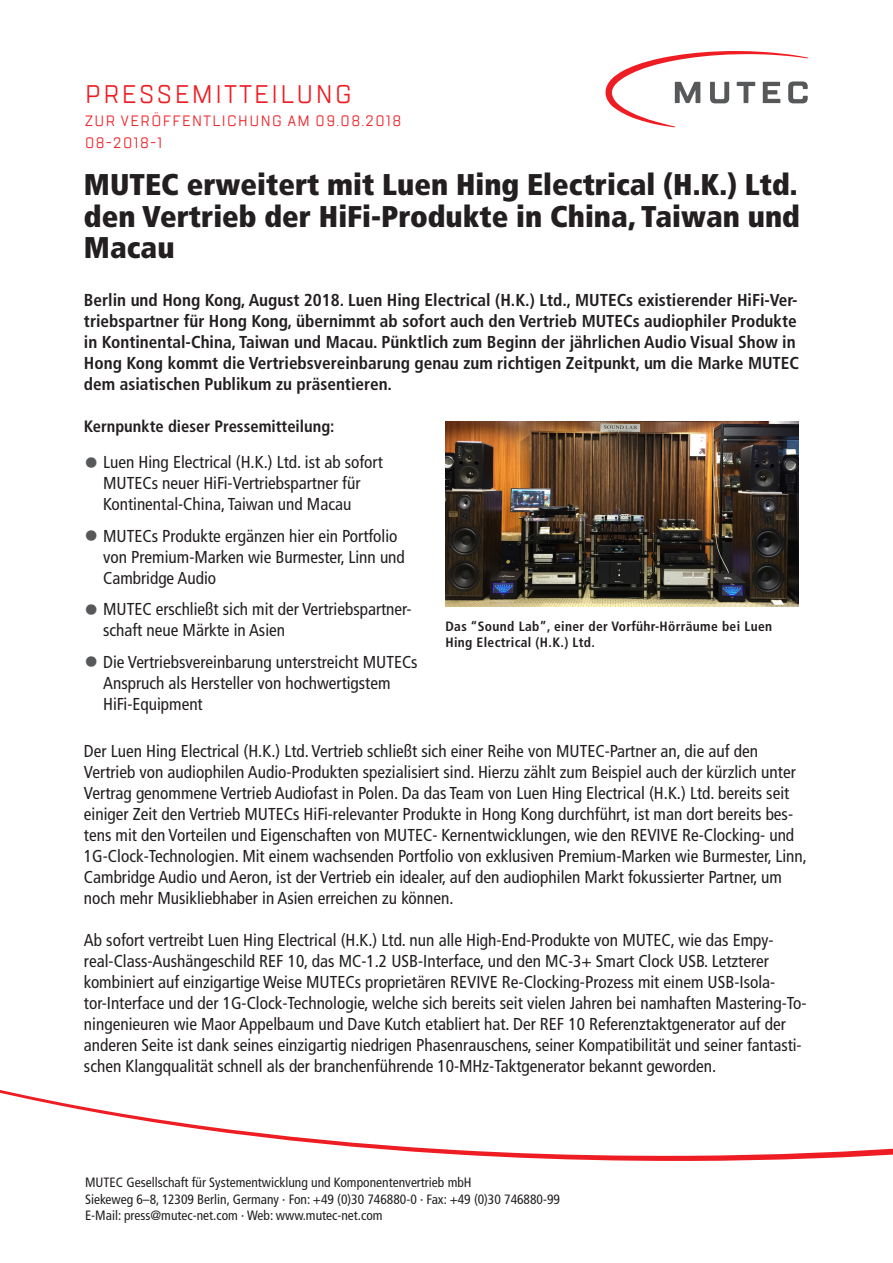
<style>
.page{position:relative;width:893px;height:1263px;background:#fff}
.page>*{position:absolute;margin:0;border:0;box-sizing:border-box;transform-origin:0 0}
.Head{font:900 condensed 30px/31.5px "Frutiger LT Std";color:#231f20;text-align:justify}
.t1{font:25.5px "TT Lakes Condensed";letter-spacing:.1em;color:#ee1d23}
.Copy{font:condensed 17.25px/21px "Frutiger LT Std";color:#231f20}
.Anleser{font:700 condensed 17.25px/21px "Frutiger LT Std";color:#231f20}
.Aufzählung{font:condensed 17.25px/21px "Frutiger LT Std";color:#231f20}
.Anleser-2{font:700 condensed 16.5px "Frutiger LT Std";color:#231f20}
.t2{font:15px/22.5px "TT Lakes Condensed";letter-spacing:.1em;color:#ee1d23}
.t3{font:condensed 13.5px/16.5px "Frutiger LT Std";color:#231f20}
.Bildunterschrift{font:700 condensed 13.5px/15.8px "Frutiger LT Std";letter-spacing:.025em;color:#231f20}
.s1{font-size:30px;color:#57585a}
</style>
<div class="page">
<svg style="left:605px;top:51px;width:203px;height:76px"></svg>
<svg style="left:0;top:1090px;width:893px;height:71px"></svg>
<img style="left:445px;top:421px;width:353px;height:186px">
<h2 class="t1" style="left:85px;top:78px;width:268px">PRESSEMITTEILUNG</h2>
<p class="t2" style="left:85px;top:109px;width:318px">ZUR VERÖFFENTLICHUNG AM 09.08.2018<br>08-2018-1</p>
<p class="Head" style="left:84px;top:169px;width:717px">MUTEC erweitert mit Luen Hing Electrical (H.K.) Ltd. den Vertrieb der HiFi-Produkte in China, Taiwan und Macau</p>
<p class="Anleser" style="left:84px;top:289px;width:717px">Berlin und Hong Kong, August 2018. Luen Hing Electrical (H.K.) Ltd., MUTECs existierender HiFi-Ver&shy;triebspartner für Hong Kong, übernimmt ab sofort auch den Vertrieb MUTECs audiophiler Produkte in Kontinental-China, Taiwan und Macau. Pünktlich zum Beginn der jährlichen Audio Visual Show in Hong Kong kommt die Vertriebsvereinbarung genau zum richtigen Zeitpunkt, um die Marke MUTEC dem asiatischen Publikum zu präsentieren.</p>
<p class="Anleser-2" style="left:84px;top:416px;width:252px">Kernpunkte dieser Pressemitteilung:</p>
<p class="Aufzählung" style="left:103px;top:452px;width:281px;text-indent:-19px"><span class="s1">•</span> Luen Hing Electrical (H.K.) Ltd. ist ab sofort<br>MUTECs neuer HiFi-Vertriebspartner für<br>Kontinental-China, Taiwan und Macau</p>
<p class="Aufzählung" style="left:103px;top:525px;width:303px;text-indent:-19px"><span class="s1">•</span> MUTECs Produkte ergänzen hier ein Portfolio von Premium-Marken wie Burmester, Linn und<br>Cambridge Audio</p>
<p class="Aufzählung" style="left:103px;top:599px;width:310px;text-indent:-19px"><span class="s1">•</span> MUTEC erschließt sich mit der Vertriebspartner&shy;schaft neue Märkte in Asien</p>
<p class="Aufzählung" style="left:103px;top:651px;width:316px;text-indent:-19px"><span class="s1">•</span> Die Vertriebsvereinbarung unterstreicht MUTECs<br>Anspruch als Hersteller von hochwertigstem<br>HiFi-Equipment</p>
<p class="Copy" style="left:84px;top:741px;width:724px">Der Luen Hing Electrical (H.K.) Ltd. Vertrieb schließt sich einer Reihe von MUTEC-Partner an, die auf den Vertrieb von audiophilen Audio-Produkten spezialisiert sind. Hierzu zählt zum Beispiel auch der kürzlich unter Vertrag genommene Vertrieb Audiofast in Polen. Da das Team von Luen Hing Electrical (H.K.) Ltd. bereits seit einiger Zeit den Vertrieb MUTECs HiFi-relevanter Produkte in Hong Kong durchführt, ist man dort bereits bes&shy;tens mit den Vorteilen und Eigenschaften von MUTEC- Kernentwicklungen, wie den REVIVE Re-Clocking- und 1G-Clock-Technologien. Mit einem wachsenden Portfolio von exklusiven Premium-Marken wie Burmester, Linn, Cambridge Audio und Aeron, ist der Vertrieb ein idealer, auf den audiophilen Markt fokussierter Partner, um noch mehr Musikliebhaber in Asien erreichen zu können.</p>
<p class="Copy" style="left:84px;top:930px;width:724px">Ab sofort vertreibt Luen Hing Electrical (H.K.) Ltd. nun alle High-End-Produkte von MUTEC, wie das Empy&shy;real-Class-Aushängeschild REF 10, das MC-1.2 USB-Interface, und den MC-3+ Smart Clock USB. Letzterer kombiniert auf einzigartige Weise MUTECs proprietären REVIVE Re-Clocking-Prozess mit einem USB-Isola&shy;tor-Interface und der 1G-Clock-Technologie, welche sich bereits seit vielen Jahren bei namhaften Mastering-To&shy;ningenieuren wie Maor Appelbaum und Dave Kutch etabliert hat. Der REF 10 Referenztaktgenerator auf der anderen Seite ist dank seines einzigartig niedrigen Phasenrauschens, seiner Kompatibilität und seiner fantasti&shy;schen Klangqualität schnell als der branchenführende 10-MHz-Taktgenerator bekannt geworden.</p>
<p class="Bildunterschrift" style="left:445px;top:619px;width:328px">Das “Sound Lab”, einer der Vorführ-Hörräume bei Luen<br>Hing Electrical (H.K.) Ltd.</p>
<p class="t3" style="left:85px;top:1174px;width:476px">MUTEC Gesellschaft für Systementwicklung und Komponentenvertrieb mbH<br>Siekeweg 6–8, 12309 Berlin, Germany · Fon: +49 (0)30 746880-0 · Fax: +49 (0)30 746880-99<br>E-Mail: press@mutec-net.com · Web: www.mutec-net.com</p>
</div>
